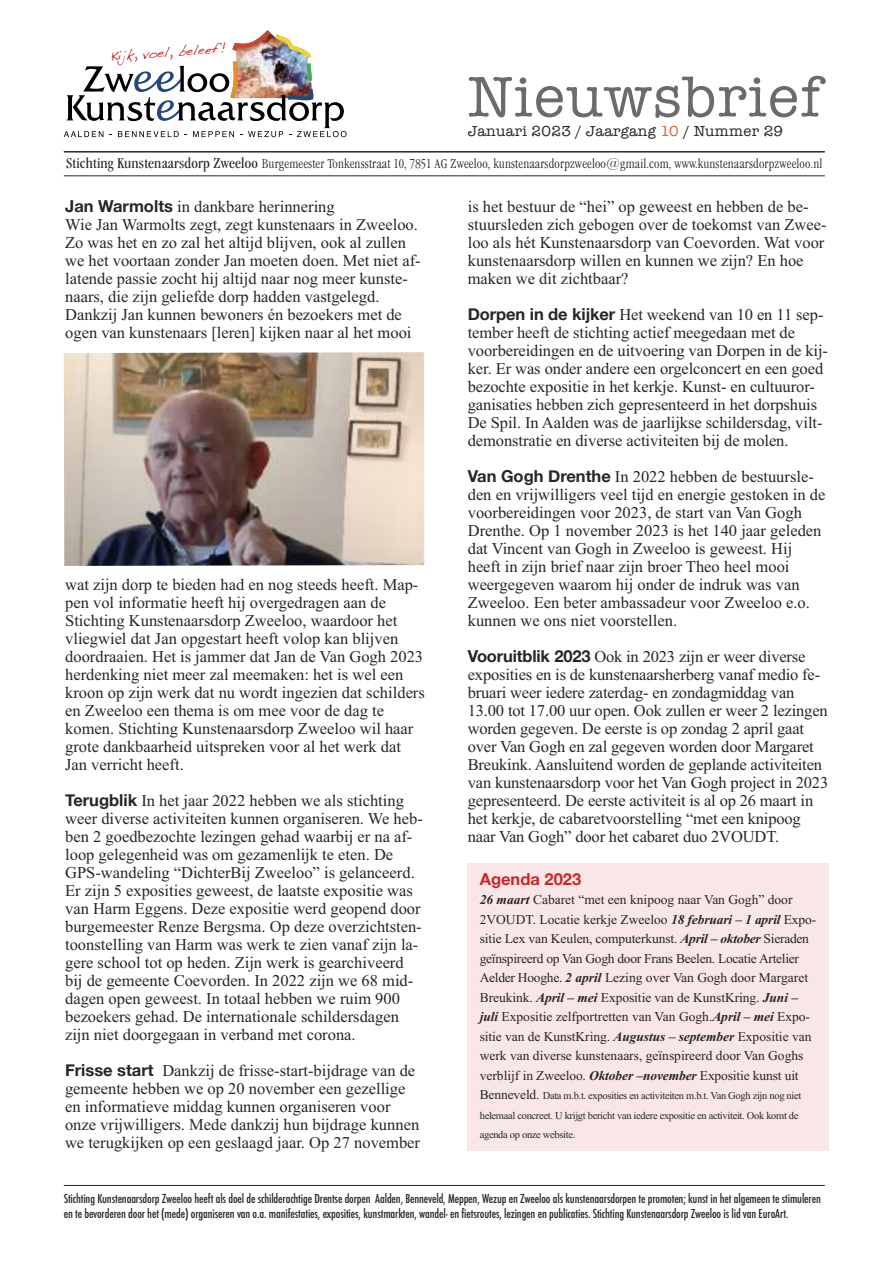
<style>
.page{position:relative;width:893px;height:1263px;background:#fff}
.page>*{position:absolute;margin:0;border:0;box-sizing:border-box;transform-origin:0 0}
.t1{font:58.8px "American Typewriter";letter-spacing:.025em;color:#6c6b6c}
.t2{font:16.5px/18px "Times New Roman";color:#272526}
.t3{font:700 16.5px "Helvetica Neue";color:#cc262a}
.t4{font:15px "American Typewriter";letter-spacing:.025em;color:#272526}
.t5{font:300 condensed 14.1px "Garamond IT Cby BT";letter-spacing:.01em;color:#272526}
.t6{font:14.1px "Handwriting Dakota";color:#cc262a}
.t7{font:13.5px/19.5px "Times New Roman";letter-spacing:-.005em;color:#272526}
.t8{font:500 condensed 12px/15px "Futura";letter-spacing:-.01em;color:#272526}
.t9{font:10.5px/19.5px "Times New Roman";letter-spacing:-.03em;color:#272526}
.s1{color:#d5622c}
.s2{font-weight:400;font-size:15.6px}
.s3{font-family:"Helvetica Neue";font-weight:700}
.s4{font-weight:700;font-style:italic}
.s5{font-size:13.5px}
</style>
<div class="page">
<hr style="left:64px;top:151px;width:761px;height:2px;background:#272526">
<hr style="left:64px;top:176px;width:761px;height:1px;background:#272526">
<hr style="left:64px;top:1185px;width:761px;height:1px;background:#272526">
<svg style="left:64px;top:30px;width:283px;height:107px"></svg>
<img style="left:64px;top:352px;width:360px;height:214px">
<div style="left:468px;top:863px;width:361px;height:288px;background:#f9e7e8"></div>
<p class="t6" style="left:110px;top:48px;width:117px;rotate:-4deg">Kijk, voel, beleef!</p>
<h1 class="t1" style="left:468px;top:52px;width:354px">Nieuwsbrief</h1>
<p class="t4" style="left:468px;top:119px;width:317px">Januari 2023 / Jaargang <span class="s1">10</span> / Nummer 29</p>
<p class="t5" style="left:66px;top:158px;width:758px"><span class="s2">Stichting Kunstenaarsdorp Zweeloo</span> Burgemeester Tonkensstraat 10, 7851 AG Zweeloo, kunstenaarsdorpzweeloo@gmail.com, www.kunstenaarsdorpzweeloo.nl</p>
<p class="t2" style="left:65px;top:197px;width:357px"><span class="s3">Jan Warmolts</span> in dankbare herinnering<br>Wie Jan Warmolts zegt, zegt kunstenaars in Zweeloo.<br>Zo was het en zo zal het altijd blijven, ook al zullen we het voortaan zonder Jan moeten doen. Met niet af&shy;latende passie zocht hij altijd naar nog meer kunste&shy;naars, die zijn geliefde dorp hadden vastgelegd.<br>Dankzij Jan kunnen bewoners én bezoekers met de ogen van kunstenaars [leren] kijken naar al het mooi</p>
<p class="t2" style="left:65px;top:575px;width:361px">wat zijn dorp te bieden had en nog steeds heeft. Map&shy;pen vol informatie heeft hij overgedragen aan de Stichting Kunstenaarsdorp Zweeloo, waardoor het vliegwiel dat Jan opgestart heeft volop kan blijven doordraaien. Het is jammer dat Jan de Van Gogh 2023 herdenking niet meer zal meemaken: het is wel een kroon op zijn werk dat nu wordt ingezien dat schilders en Zweeloo een thema is om mee voor de dag te komen. Stichting Kunstenaarsdorp Zweeloo wil haar grote dankbaarheid uitspreken voor al het werk dat Jan verricht heeft.</p>
<p class="t2" style="left:65px;top:791px;width:359px"><span class="s3">Terugblik</span> In het jaar 2022 hebben we als stichting weer diverse activiteiten kunnen organiseren. We heb&shy;ben 2 goedbezochte lezingen gehad waarbij er na af&shy;loop gelegenheid was om gezamenlijk te eten. De GPS-wandeling “DichterBij Zweeloo” is gelanceerd.<br>Er zijn 5 exposities geweest, de laatste expositie was van Harm Eggens. Deze expositie werd geopend door burgemeester Renze Bergsma. Op deze overzichtsten&shy;toonstelling van Harm was werk te zien vanaf zijn la&shy;gere school tot op heden. Zijn werk is gearchiveerd bij de gemeente Coevorden. In 2022 zijn we 68 mid&shy;dagen open geweest. In totaal hebben we ruim 900 bezoekers gehad. De internationale schildersdagen zijn niet doorgegaan in verband met corona.</p>
<p class="t2" style="left:65px;top:1061px;width:357px"><span class="s3">Frisse start</span> Dankzij de frisse-start-bijdrage van de gemeente hebben we op 20 november een gezellige en informatieve middag kunnen organiseren voor onze vrijwilligers. Mede dankzij hun bijdrage kunnen we terugkijken op een geslaagd jaar. Op 27 november</p>
<p class="t2" style="left:468px;top:197px;width:360px">is het bestuur de “hei” op geweest en hebben de be&shy;stuursleden zich gebogen over de toekomst van Zwee&shy;loo als hét Kunstenaarsdorp van Coevorden. Wat voor kunstenaarsdorp willen en kunnen we zijn? En hoe maken we dit zichtbaar?</p>
<p class="t2" style="left:468px;top:305px;width:362px"><span class="s3">Dorpen in de kijker</span> Het weekend van 10 en 11 sep&shy;tember heeft de stichting actief meegedaan met de voorbereidingen en de uitvoering van Dorpen in de kij&shy;ker. Er was onder andere een orgelconcert en een goed bezochte expositie in het kerkje. Kunst- en cultuuror&shy;ganisaties hebben zich gepresenteerd in het dorpshuis De Spil. In Aalden was de jaarlijkse schildersdag, vilt&shy;demonstratie en diverse activiteiten bij de molen.</p>
<p class="t2" style="left:468px;top:467px;width:359px"><span class="s3">Van Gogh Drenthe</span> In 2022 hebben de bestuursle&shy;den en vrijwilligers veel tijd en energie gestoken in de voorbereidingen voor 2023, de start van Van Gogh Drenthe. Op 1 november 2023 is het 140 jaar geleden dat Vincent van Gogh in Zweeloo is geweest. Hij heeft in zijn brief naar zijn broer Theo heel mooi weergegeven waarom hij onder de indruk was van Zweeloo. Een beter ambassadeur voor Zweeloo e.o. kunnen we ons niet voorstellen.</p>
<p class="t2" style="left:468px;top:647px;width:362px"><span class="s3">Vooruitblik 2023</span> Ook in 2023 zijn er weer diverse exposities en is de kunstenaarsherberg vanaf medio fe&shy;bruari weer iedere zaterdag- en zondagmiddag van 13.00 tot 17.00 uur open. Ook zullen er weer 2 lezingen worden gegeven. De eerste is op zondag 2 april gaat over Van Gogh en zal gegeven worden door Margaret Breukink. Aansluitend worden de geplande activiteiten van kunstenaarsdorp voor het Van Gogh project in 2023 gepresenteerd. De eerste activiteit is al op 26 maart in het kerkje, de cabaretvoorstelling “met een knipoog naar Van Gogh” door het cabaret duo 2VOUDT.</p>
<p class="t3" style="left:480px;top:869px;width:103px">Agenda 2023</p>
<p class="t7" style="left:480px;top:890px;width:338px"><span class="s4">26 maart</span> Cabaret “met een knipoog naar Van Gogh” door 2VOUDT. Locatie kerkje Zweeloo <span class="s4">18 februari – 1 april</span> Expo&shy;sitie Lex van Keulen, computerkunst. <span class="s4">April – oktober</span> Sieraden geïnspireerd op Van Gogh door Frans Beelen. Locatie Artelier Aelder Hooghe. <span class="s4">2 april</span> Lezing over Van Gogh door Margaret Breukink. <span class="s4">April – mei</span> Expositie van de KunstKring. <span class="s4">Juni – juli</span> Expositie zelfportretten van Van Gogh.<span class="s4">April – mei</span> Expo&shy;sitie van de KunstKring. <span class="s4">Augustus – september</span> Expositie van werk van diverse kunstenaars, geïnspireerd door Van Goghs verblijf in Zweeloo. <span class="s4">Oktober –november</span> Expositie kunst uit</p>
<p class="t9" style="left:480px;top:1086px;width:323px"><span class="s5">Benneveld.</span> Data m.b.t. exposities en activiteiten m.b.t. Van Gogh zijn nog niet helemaal concreet. U krijgt bericht van iedere expositie en activiteit. Ook komt de agenda op onze website.</p>
<p class="t8" style="left:64px;top:1191px;width:759px">Stichting Kunstenaarsdorp Zweeloo heeft als doel de schilderachtige Drentse dorpen Aalden, Benneveld, Meppen, Wezup en Zweeloo als kunstenaarsdorpen te promoten; kunst in het algemeen te stimuleren en te bevorderen door het (mede) organiseren van o.a. manifestaties, exposities, kunstmarkten, wandel- en fietsroutes, lezingen en publicaties. Stichting Kunstenaarsdorp Zweeloo is lid van EuroArt.</p>
</div>
